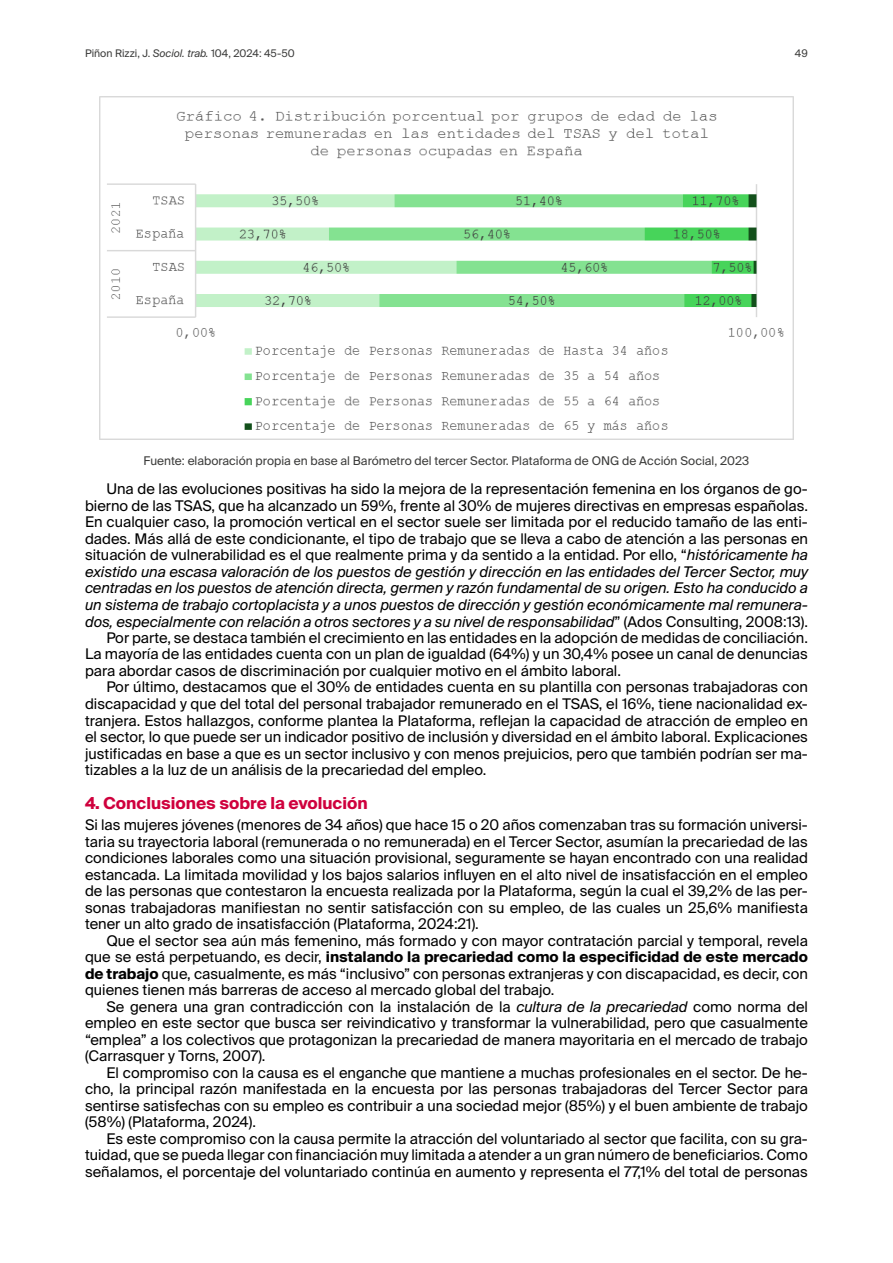
<style>
.page{position:relative;width:893px;height:1263px;background:#fff}
.page>*{position:absolute;margin:0;border:0;box-sizing:border-box;transform-origin:0 0}
.t1{font:700 16.5px "Suisse Intl";color:#cf003d}
.t2{font:14.7px/16.5px "Suisse Intl";color:#000;text-align:justify}
.t3{font:italic 14.7px "Suisse Intl";color:#000}
.t4{font:12px "Suisse Intl";color:#3c3c3b}
.t5{font:10.5px "Suisse Intl";color:#3c3c3b}
.s1{font-style:italic}
.s2{font-style:normal}
.s3{font-weight:700}
</style>
<div class="page">
<img style="left:99px;top:96px;width:695px;height:343px">
<p class="t5" style="left:85px;top:47px;width:211px">Piñon Rizzi, J. <span class="s1">Sociol. trab.</span> 104, 2024: 45-50</p>
<p class="t5" style="left:795px;top:47px;width:14px">49</p>
<p class="t4" style="left:144px;top:454px;width:607px">Fuente: elaboración propia en base al Barómetro del tercer Sector. Plataforma de ONG de Acción Social, 2023</p>
<p class="t2" style="left:106px;top:481px;width:703px">Una de las evoluciones positivas ha sido la mejora de la representación femenina en los órganos de go-</p>
<p class="t2" style="left:85px;top:498px;width:724px">bierno de las TSAS, que ha alcanzado un 59%, frente al 30% de mujeres directivas en empresas españolas.</p>
<p class="t2" style="left:85px;top:514px;width:724px">En cualquier caso, la promoción vertical en el sector suele ser limitada por el reducido tamaño de las enti-</p>
<p class="t2" style="left:85px;top:531px;width:724px">dades. Más allá de este condicionante, el tipo de trabajo que se lleva a cabo de atención a las personas en</p>
<p class="t2" style="left:85px;top:547px;width:724px">situación de vulnerabilidad es el que realmente prima y da sentido a la entidad. Por ello, “<span class="s1">históricamente ha</span></p>
<p class="t3" style="left:85px;top:563px;width:724px">existido una escasa valoración de los puestos de gestión y dirección en las entidades del Tercer Sector, muy</p>
<p class="t3" style="left:85px;top:580px;width:724px">centradas en los puestos de atención directa, germen y razón fundamental de su origen. Esto ha conducido a</p>
<p class="t3" style="left:85px;top:596px;width:724px">un sistema de trabajo cortoplacista y a unos puestos de dirección y gestión económicamente mal remunera-</p>
<p class="t3" style="left:85px;top:613px;width:724px">dos, especialmente con relación a otros sectores y a su nivel de responsabilidad<span class="s2">” (Ados Consulting, 2008:13).</span></p>
<p class="t2" style="left:106px;top:630px;width:703px">Por parte, se destaca también el crecimiento en las entidades en la adopción de medidas de conciliación.</p>
<p class="t2" style="left:85px;top:646px;width:724px">La mayoría de las entidades cuenta con un plan de igualdad (64%) y un 30,4% posee un canal de denuncias</p>
<p class="t2" style="left:85px;top:663px;width:537px">para abordar casos de discriminación por cualquier motivo en el ámbito laboral.</p>
<p class="t2" style="left:106px;top:679px;width:703px">Por último, destacamos que el 30% de entidades cuenta en su plantilla con personas trabajadoras con</p>
<p class="t2" style="left:85px;top:696px;width:724px">discapacidad y que del total del personal trabajador remunerado en el TSAS, el 16%, tiene nacionalidad ex-</p>
<p class="t2" style="left:85px;top:712px;width:724px">tranjera. Estos hallazgos, conforme plantea la Plataforma, reflejan la capacidad de atracción de empleo en</p>
<p class="t2" style="left:85px;top:729px;width:724px">el sector, lo que puede ser un indicador positivo de inclusión y diversidad en el ámbito laboral. Explicaciones</p>
<p class="t2" style="left:85px;top:745px;width:724px">justificadas en base a que es un sector inclusivo y con menos prejuicios, pero que también podrían ser ma-</p>
<p class="t2" style="left:85px;top:762px;width:403px">tizables a la luz de un análisis de la precariedad del empleo.</p>
<p class="t1" style="left:85px;top:794px;width:284px">4. Conclusiones sobre la evolución</p>
<p class="t2" style="left:85px;top:817px;width:724px">Si las mujeres jóvenes (menores de 34 años) que hace 15 o 20 años comenzaban tras su formación universi&shy;taria su trayectoria laboral (remunerada o no remunerada) en el Tercer Sector, asumían la precariedad de las condiciones laborales como una situación provisional, seguramente se hayan encontrado con una realidad estancada. La limitada movilidad y los bajos salarios influyen en el alto nivel de insatisfacción en el empleo de las personas que contestaron la encuesta realizada por la Plataforma, según la cual el 39,2% de las per&shy;sonas trabajadoras manifiestan no sentir satisfacción con su empleo, de las cuales un 25,6% manifiesta tener un alto grado de insatisfacción (Plataforma, 2024:21).</p>
<p class="t2" style="left:85px;top:932px;width:724px;text-indent:21px">Que el sector sea aún más femenino, más formado y con mayor contratación parcial y temporal, revela que se está perpetuando, es decir, <span class="s3">instalando la precariedad como la especificidad de este mercado de trabajo</span> que, casualmente, es más “inclusivo” con personas extranjeras y con discapacidad, es decir, con quienes tienen más barreras de acceso al mercado global del trabajo.</p>
<p class="t2" style="left:85px;top:998px;width:724px;text-indent:21px">Se genera una gran contradicción con la instalación de la <span class="s1">cultura de la precariedad</span> como norma del empleo en este sector que busca ser reivindicativo y transformar la vulnerabilidad, pero que casualmente “emplea” a los colectivos que protagonizan la precariedad de manera mayoritaria en el mercado de trabajo (Carrasquer y Torns, 2007).</p>
<p class="t2" style="left:85px;top:1064px;width:724px;text-indent:21px">El compromiso con la causa es el enganche que mantiene a muchas profesionales en el sector. De he&shy;cho, la principal razón manifestada en la encuesta por las personas trabajadoras del Tercer Sector para sentirse satisfechas con su empleo es contribuir a una sociedad mejor (85%) y el buen ambiente de trabajo (58%) (Plataforma, 2024).</p>
<p class="t2" style="left:85px;top:1130px;width:724px;text-indent:21px">Es este compromiso con la causa permite la atracción del voluntariado al sector que facilita, con su gra&shy;tuidad, que se pueda llegar con financiación muy limitada a atender a un gran número de beneficiarios. Como señalamos, el porcentaje del voluntariado continúa en aumento y representa el 77,1% del total de personas</p>
</div>
